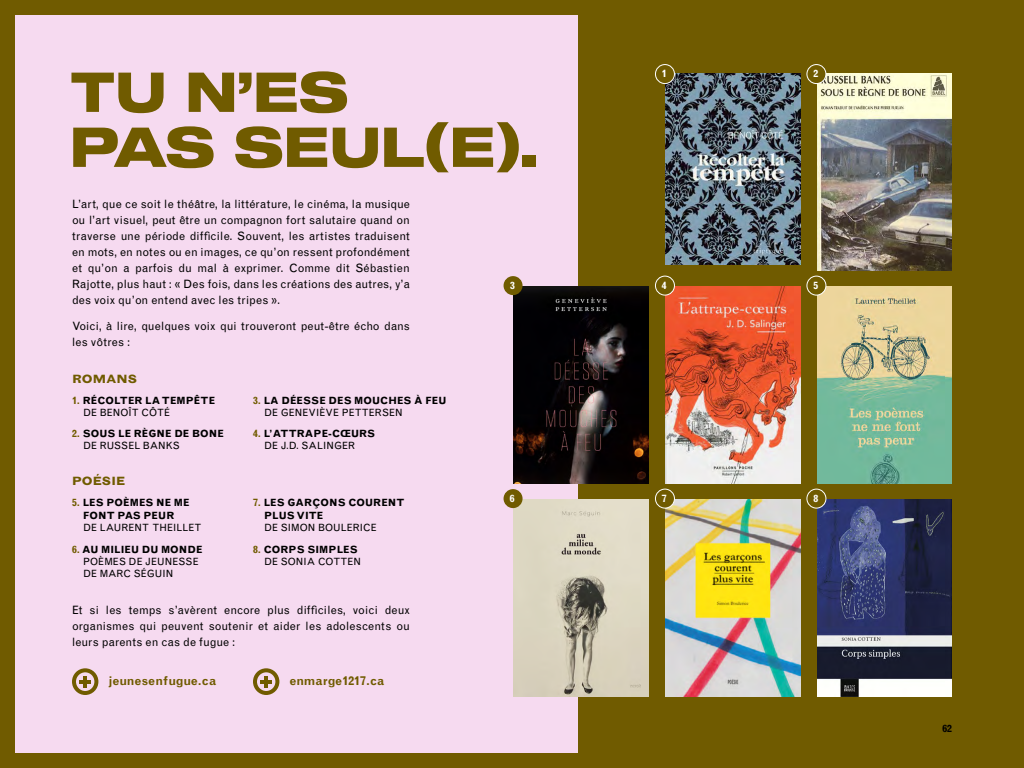
<style>
.page{position:relative;width:1024px;height:768px;background:#f6daf0}
.page>*{position:absolute;margin:0;border:0;box-sizing:border-box;transform-origin:0 0}
.t1{font:55px/55px "Sequel 100 Wide 85 Wide";letter-spacing:.01em;color:#705b00}
.t2{font:700 12px "Grotesque";letter-spacing:-.01em;color:#705b00}
.t3{font:700 12px "Grotesque";letter-spacing:.01em;color:#705b00}
.t4{font:700 expanded 12px "Grotesque";letter-spacing:.01em;color:#705b00}
.t5{font:11.5px/16px "Grotesque";letter-spacing:.005em;color:#000;text-align:justify}
.t6{font:700 10px/12px "Grotesque";letter-spacing:.01em;color:#000}
.t7{font:10px/12px "Grotesque";letter-spacing:.01em;color:#000}
.t8{font:700 10px "Grotesque";color:#fff}
.s1{color:#705b00}
.s2{font-weight:400}
.s3{font-weight:700;color:#705b00}
.s4{font-weight:700}
</style>
<div class="page">
<div style="left:586px;top:0;width:438px;height:768px;background:#705b00"></div>
<div style="left:0;top:0;width:593px;height:768px;border:15px solid #705b00"></div>
<img style="left:666px;top:287px;width:135px;height:197px">
<img style="left:514px;top:287px;width:135px;height:197px">
<img style="left:817px;top:287px;width:135px;height:197px">
<img style="left:666px;top:500px;width:135px;height:197px">
<img style="left:514px;top:500px;width:135px;height:197px">
<img style="left:817px;top:500px;width:135px;height:197px">
<img style="left:666px;top:73px;width:135px;height:191px">
<img style="left:817px;top:73px;width:135px;height:197px">
<div style="left:655px;top:276px;width:19px;height:19px;background:#705b00;border-radius:50%"></div>
<div style="left:655px;top:276px;width:20px;height:20px;border:1px solid #fff;border-radius:50%"></div>
<div style="left:504px;top:276px;width:19px;height:19px;background:#705b00;border-radius:50%"></div>
<div style="left:807px;top:276px;width:19px;height:19px;background:#705b00;border-radius:50%"></div>
<div style="left:806px;top:276px;width:20px;height:20px;border:1px solid #fff;border-radius:50%"></div>
<div style="left:655px;top:489px;width:19px;height:19px;background:#705b00;border-radius:50%"></div>
<div style="left:655px;top:489px;width:20px;height:20px;border:1px solid #fff;border-radius:50%"></div>
<div style="left:504px;top:489px;width:19px;height:19px;background:#705b00;border-radius:50%"></div>
<div style="left:807px;top:489px;width:19px;height:19px;background:#705b00;border-radius:50%"></div>
<div style="left:806px;top:489px;width:20px;height:20px;border:1px solid #fff;border-radius:50%"></div>
<div style="left:655px;top:65px;width:19px;height:19px;background:#705b00;border-radius:50%"></div>
<div style="left:655px;top:64px;width:20px;height:20px;border:1px solid #fff;border-radius:50%"></div>
<div style="left:807px;top:65px;width:19px;height:19px;background:#705b00;border-radius:50%"></div>
<div style="left:806px;top:64px;width:20px;height:20px;border:1px solid #fff;border-radius:50%"></div>
<div style="left:72px;top:668px;width:26px;height:27px;border:4px solid #705b00;border-radius:50%"></div>
<hr style="left:83px;top:676px;width:4px;height:11px;background:#705b00">
<hr style="left:80px;top:680px;width:11px;height:4px;background:#705b00">
<div style="left:253px;top:668px;width:26px;height:27px;border:4px solid #705b00;border-radius:50%"></div>
<hr style="left:264px;top:676px;width:4px;height:11px;background:#705b00">
<hr style="left:261px;top:680px;width:11px;height:4px;background:#705b00">
<h1 class="t1" style="left:70px;top:67px;width:470px">TU N’ES<br>PAS SEUL(E).</h1>
<p class="t8" style="left:662px;top:68px;width:6px">1</p>
<p class="t8" style="left:813px;top:68px;width:6px">2</p>
<p class="t5" style="left:72px;top:196px;width:340px">L’art, que ce soit le théâtre, la littérature, le cinéma, la musique ou l’art visuel, peut être un compagnon fort salutaire quand on traverse une période difficile. Souvent, les artistes traduisent en mots, en notes ou en images, ce qu’on ressent profondément et qu’on a parfois du mal à exprimer. Comme dit Sébastien Rajotte, plus haut : « Des fois, dans les créations des autres, y’a des voix qu’on entend avec les tripes ».</p>
<p class="t5" style="left:72px;top:318px;width:339px">Voici, à lire, quelques voix qui trouveront peut-être écho dans les vôtres :</p>
<p class="t4" style="left:72px;top:372px;width:66px">ROMANS</p>
<p class="t6" style="left:83px;top:395px;width:134px;text-indent:-11px"><span class="s1">1.</span> RÉCOLTER LA TEMPÊTE<br><span class="s2">DE BENOÎT CÔTÉ</span></p>
<p class="t6" style="left:83px;top:428px;width:142px;text-indent:-11px"><span class="s1">2.</span> SOUS LE RÈGNE DE BONE<br><span class="s2">DE RUSSEL BANKS</span></p>
<p class="t4" style="left:72px;top:474px;width:55px">POÉSIE</p>
<p class="t6" style="left:72px;top:496px;width:119px;line-height:13px;text-align:center"><span class="s1">5.</span> LES POÈMES NE ME<br>FONT PAS PEUR</p>
<p class="t7" style="left:83px;top:522px;width:120px">DE LAURENT THEILLET</p>
<p class="t7" style="left:83px;top:543px;width:121px;text-indent:-11px"><span class="s3">6.</span> <span class="s4">AU MILIEU DU MONDE<br></span>POÈMES DE JEUNESSE<br>DE MARC SÉGUIN</p>
<p class="t6" style="left:264px;top:395px;width:184px;text-indent:-11px"><span class="s1">3.</span> LA DÉESSE DES MOUCHES À FEU<br><span class="s2">DE GENEVIÈVE PETTERSEN</span></p>
<p class="t6" style="left:264px;top:428px;width:113px;text-indent:-11px"><span class="s1">4.</span> L’ATTRAPE-CŒURS<br><span class="s2">DE J.D. SALINGER</span></p>
<p class="t6" style="left:264px;top:496px;width:142px;line-height:13px;text-indent:-11px"><span class="s1">7.</span> LES GARÇONS COURENT<br>PLUS VITE</p>
<p class="t7" style="left:264px;top:522px;width:114px">DE SIMON BOULERICE</p>
<p class="t7" style="left:264px;top:543px;width:99px;text-indent:-11px"><span class="s3">8.</span> <span class="s4">CORPS SIMPLES<br></span>DE SONIA COTTEN</p>
<p class="t5" style="left:72px;top:602px;width:340px">Et si les temps s’avèrent encore plus difficiles, voici deux organismes qui peuvent soutenir et aider les adolescents ou leurs parents en cas de fugue :</p>
<p class="t2" style="left:108px;top:674px;width:109px">jeunesenfugue.ca</p>
<p class="t3" style="left:289px;top:674px;width:97px">enmarge1217.ca</p>
<p class="t8" style="left:510px;top:280px;width:6px">3</p>
<p class="t8" style="left:662px;top:279px;width:6px">4</p>
<p class="t8" style="left:813px;top:279px;width:6px">5</p>
<p class="t8" style="left:510px;top:492px;width:6px">6</p>
<p class="t8" style="left:662px;top:492px;width:6px">7</p>
<p class="t8" style="left:813px;top:492px;width:6px">8</p>
<p class="t6" style="left:942px;top:722px;width:11px">62</p>
</div>
